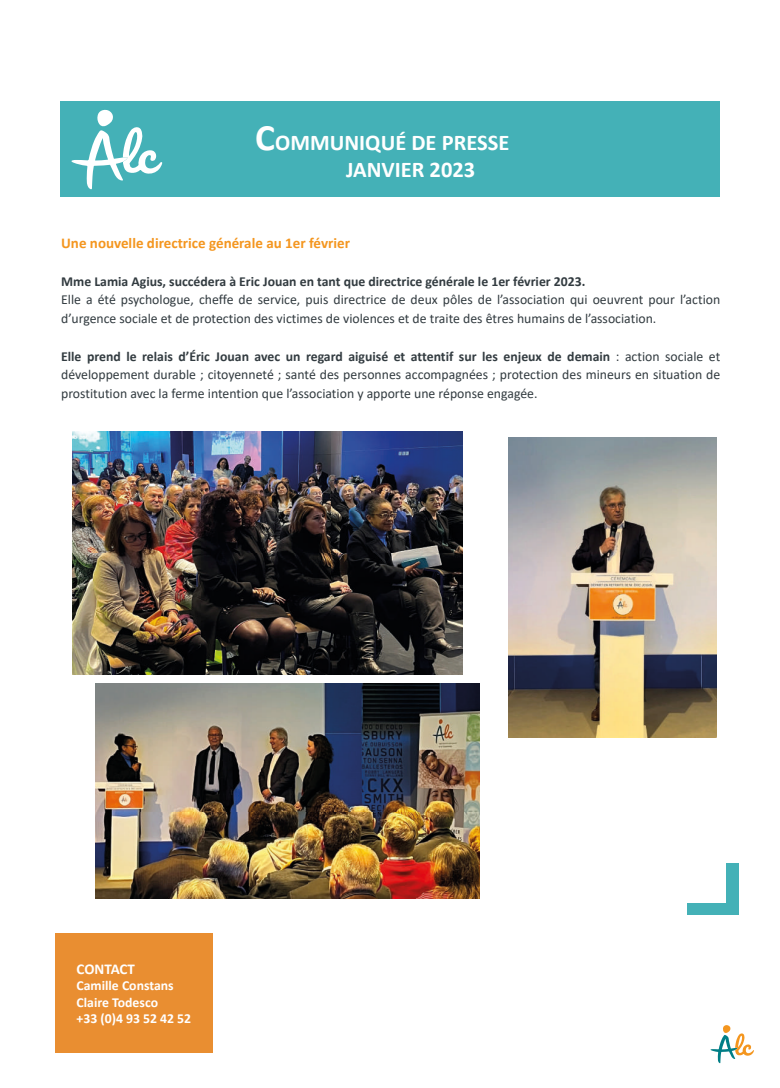
<style>
.page{position:relative;width:780px;height:1088px;background:#fff}
.page>*{position:absolute;margin:0;border:0;box-sizing:border-box;transform-origin:0 0}
.t1{font:700 22.5px/27px "Calibri";color:#fff}
.t2{font:700 15px "Calibri";color:#f4961f}
.t3{font:700 15px "Calibri";letter-spacing:-.005em;color:#fff}
.t4{font:13.75px/18.8px "Calibri";color:#323b40}
.t5{font:700 13.75px "Calibri";color:#323b40}
.t6{font:700 13.75px/16.5px "Calibri";color:#fff}
.s1{font-size:37.5px}
.s2{font-weight:700}
</style>
<div class="page">
<div style="left:687px;top:863px;width:51px;height:51px;background:#44b1b7"></div>
<div style="left:652px;top:829px;width:74px;height:74px;background:#fff"></div>
<div style="left:60px;top:102px;width:659px;height:95px;background:#44b1b7"></div>
<svg style="left:71px;top:109px;width:91px;height:80px"></svg>
<div style="left:55px;top:933px;width:158px;height:119px;background:#e98e31"></div>
<svg style="left:710px;top:1025px;width:44px;height:38px"></svg>
<img style="left:72px;top:431px;width:390px;height:244px">
<img style="left:96px;top:684px;width:384px;height:215px">
<img style="left:508px;top:437px;width:208px;height:300px">
<h1 class="t1" style="left:346px;top:129px;width:165px;text-indent:-91px"><span class="s1">C</span>OMMUNIQUÉ DE PRESSE<br>JANVIER 2023</h1>
<p class="t2" style="left:61px;top:232px;width:290px">Une nouvelle directrice générale au 1er février</p>
<p class="t5" style="left:61px;top:271px;width:526px">Mme Lamia Agius, succédera à Eric Jouan en tant que directrice générale le 1er février 2023.</p>
<p class="t4" style="left:61px;top:290px;width:660px">Elle a été psychologue, cheffe de service, puis directrice de deux pôles de l’association qui oeuvrent pour l’action d’urgence sociale et de protection des victimes de violences et de traite des êtres humains de l’association.</p>
<p class="t4" style="left:61px;top:346px;width:660px;text-align:justify"><span class="s2">Elle prend le relais d’Éric Jouan avec un regard aiguisé et attentif sur les enjeux de demain</span> : action sociale et développement durable ; citoyenneté ; santé des personnes accompagnées ; protection des mineurs en situation de prostitution avec la ferme intention que l’association y apporte une réponse engagée.</p>
<p class="t3" style="left:77px;top:958px;width:60px">CONTACT</p>
<p class="t6" style="left:77px;top:977px;width:116px">Camille Constans<br>Claire Todesco<br>+33 (0)4 93 52 42 52</p>
</div>
